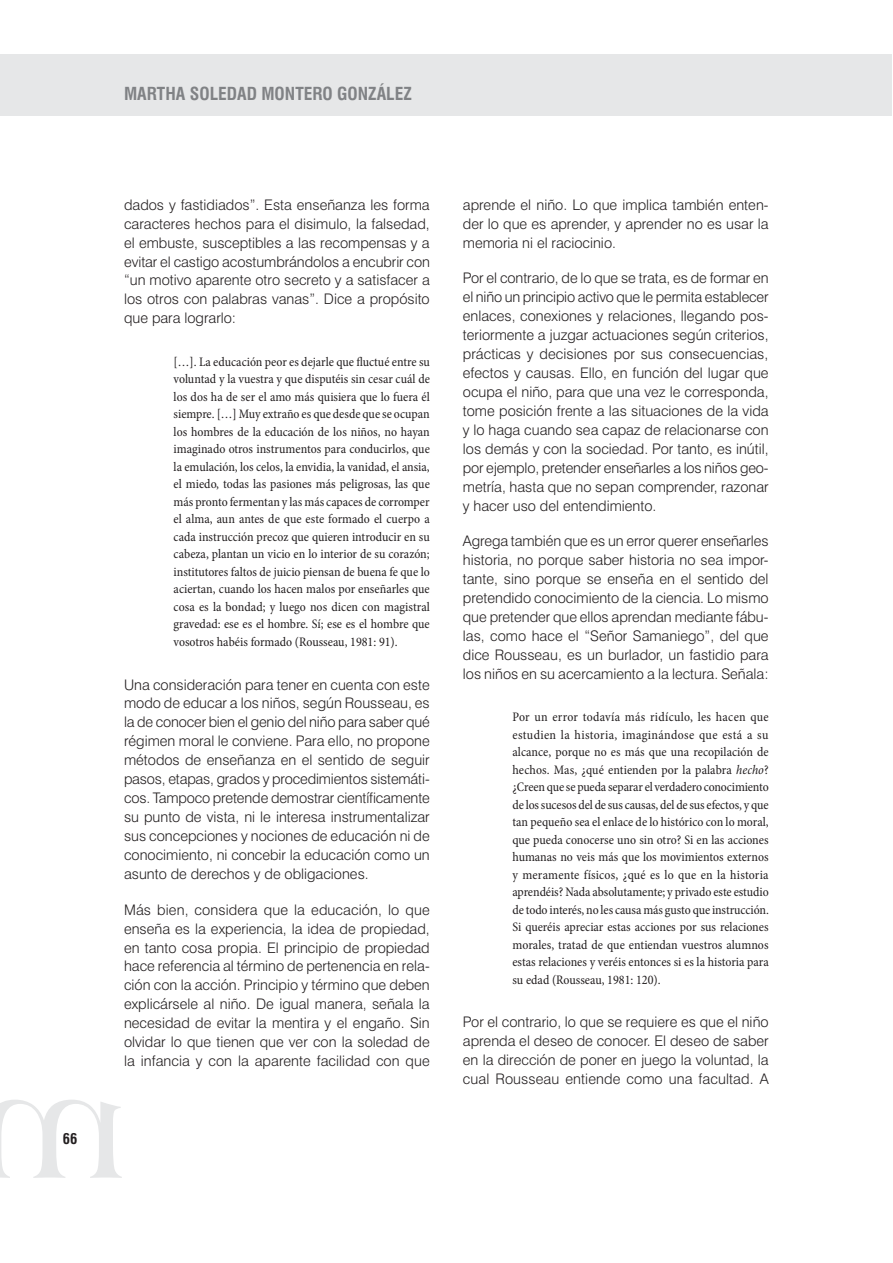
<style>
.page{position:relative;width:893px;height:1263px;background:#fff}
.page>*{position:absolute;margin:0;border:0;box-sizing:border-box;transform-origin:0 0}
.t1{font:700 condensed 17.55px "Swiss 721 BT";color:#808285}
.t2{font:300 14.55px/18.9px "Swiss 721 BT";color:#231f20;text-align:justify}
.t3{font:700 condensed 14.55px "Swiss 721 BT";color:#231f20}
.t4{font:condensed 13.2px/17.5px "Minion Pro";color:#231f20;text-align:justify}
.s1{font-style:italic}
</style>
<div class="page">
<div style="left:0;top:54px;width:892px;height:62px;background:#e6e7e8"></div>
<p class="t3" style="left:63px;top:1131px;width:16px">66</p>
<p class="t1" style="left:124px;top:84px;width:289px">MARTHA SOLEDAD MONTERO GONZÁLEZ</p>
<p class="t2" style="left:124px;top:197px;width:307px">dados y fastidiados”. Esta enseñanza les forma caracteres hechos para el disimulo, la falsedad, el embuste, susceptibles a las recompensas y a evitar el castigo acostumbrándolos a encubrir con “un motivo aparente otro secreto y a satisfacer a los otros con palabras vanas”. Dice a propósito que para lograrlo:</p>
<p class="t4" style="left:174px;top:354px;width:258px">[…]. La educación peor es dejarle que fluctué entre su voluntad y la vuestra y que disputéis sin cesar cuál de los dos ha de ser el amo más quisiera que lo fuera él siempre. […] Muy extraño es que desde que se ocupan los hombres de la educación de los niños, no hayan imaginado otros instrumentos para conducirlos, que la emulación, los celos, la envidia, la vanidad, el ansia, el miedo, todas las pasiones más peligrosas, las que más pronto fermentan y las más capaces de corromper el alma, aun antes de que este formado el cuerpo a cada instrucción precoz que quieren introducir en su cabeza, plantan un vicio en lo interior de su corazón; institutores faltos de juicio piensan de buena fe que lo aciertan, cuando los hacen malos por enseñarles que cosa es la bondad; y luego nos dicen con magistral gravedad: ese es el hombre. Sí; ese es el hombre que vosotros habéis formado (Rousseau, 1981: 91).</p>
<p class="t2" style="left:124px;top:676px;width:307px">Una consideración para tener en cuenta con este modo de educar a los niños, según Rousseau, es la de conocer bien el genio del niño para saber qué régimen moral le conviene. Para ello, no propone métodos de enseñanza en el sentido de seguir pasos, etapas, grados y procedimientos sistemáti&shy;cos. Tampoco pretende demostrar científicamente su punto de vista, ni le interesa instrumentalizar sus concepciones y nociones de educación ni de conocimiento, ni concebir la educación como un asunto de derechos y de obligaciones.</p>
<p class="t2" style="left:124px;top:901px;width:307px">Más bien, considera que la educación, lo que enseña es la experiencia, la idea de propiedad, en tanto cosa propia. El principio de propiedad hace referencia al término de pertenencia en rela&shy;ción con la acción. Principio y término que deben explicársele al niño. De igual manera, señala la necesidad de evitar la mentira y el engaño. Sin olvidar lo que tienen que ver con la soledad de la infancia y con la aparente facilidad con que</p>
<p class="t2" style="left:463px;top:197px;width:307px">aprende el niño. Lo que implica también enten&shy;der lo que es aprender, y aprender no es usar la memoria ni el raciocinio.</p>
<p class="t2" style="left:463px;top:270px;width:307px">Por el contrario, de lo que se trata, es de formar en el niño un principio activo que le permita establecer enlaces, conexiones y relaciones, llegando pos&shy;teriormente a juzgar actuaciones según criterios, prácticas y decisiones por sus consecuencias, efectos y causas. Ello, en función del lugar que ocupa el niño, para que una vez le corresponda, tome posición frente a las situaciones de la vida y lo haga cuando sea capaz de relacionarse con los demás y con la sociedad. Por tanto, es inútil, por ejemplo, pretender enseñarles a los niños geo&shy;metría, hasta que no sepan comprender, razonar y hacer uso del entendimiento.</p>
<p class="t2" style="left:463px;top:533px;width:307px">Agrega también que es un error querer enseñarles historia, no porque saber historia no sea impor&shy;tante, sino porque se enseña en el sentido del pretendido conocimiento de la ciencia. Lo mismo que pretender que ellos aprendan mediante fábu&shy;las, como hace el “Señor Samaniego”, del que dice Rousseau, es un burlador, un fastidio para los niños en su acercamiento a la lectura. Señala:</p>
<p class="t4" style="left:512px;top:709px;width:258px">Por un error todavía más ridículo, les hacen que estudien la historia, imaginándose que está a su alcance, porque no es más que una recopilación de hechos. Mas, ¿qué entienden por la palabra <span class="s1">hecho</span>? ¿Creen que se pueda separar el verdadero conocimiento de los sucesos del de sus causas, del de sus efectos, y que tan pequeño sea el enlace de lo histórico con lo moral, que pueda conocerse uno sin otro? Si en las acciones humanas no veis más que los movimientos externos y meramente físicos, ¿qué es lo que en la historia aprendéis? Nada absolutamente; y privado este estudio de todo interés, no les causa más gusto que instrucción.<br>Si queréis apreciar estas acciones por sus relaciones morales, tratad de que entiendan vuestros alumnos estas relaciones y veréis entonces si es la historia para su edad (Rousseau, 1981: 120).</p>
<p class="t2" style="left:463px;top:1014px;width:307px">Por el contrario, lo que se requiere es que el niño aprenda el deseo de conocer. El deseo de saber en la dirección de poner en juego la voluntad, la cual Rousseau entiende como una facultad. A</p>
</div>
